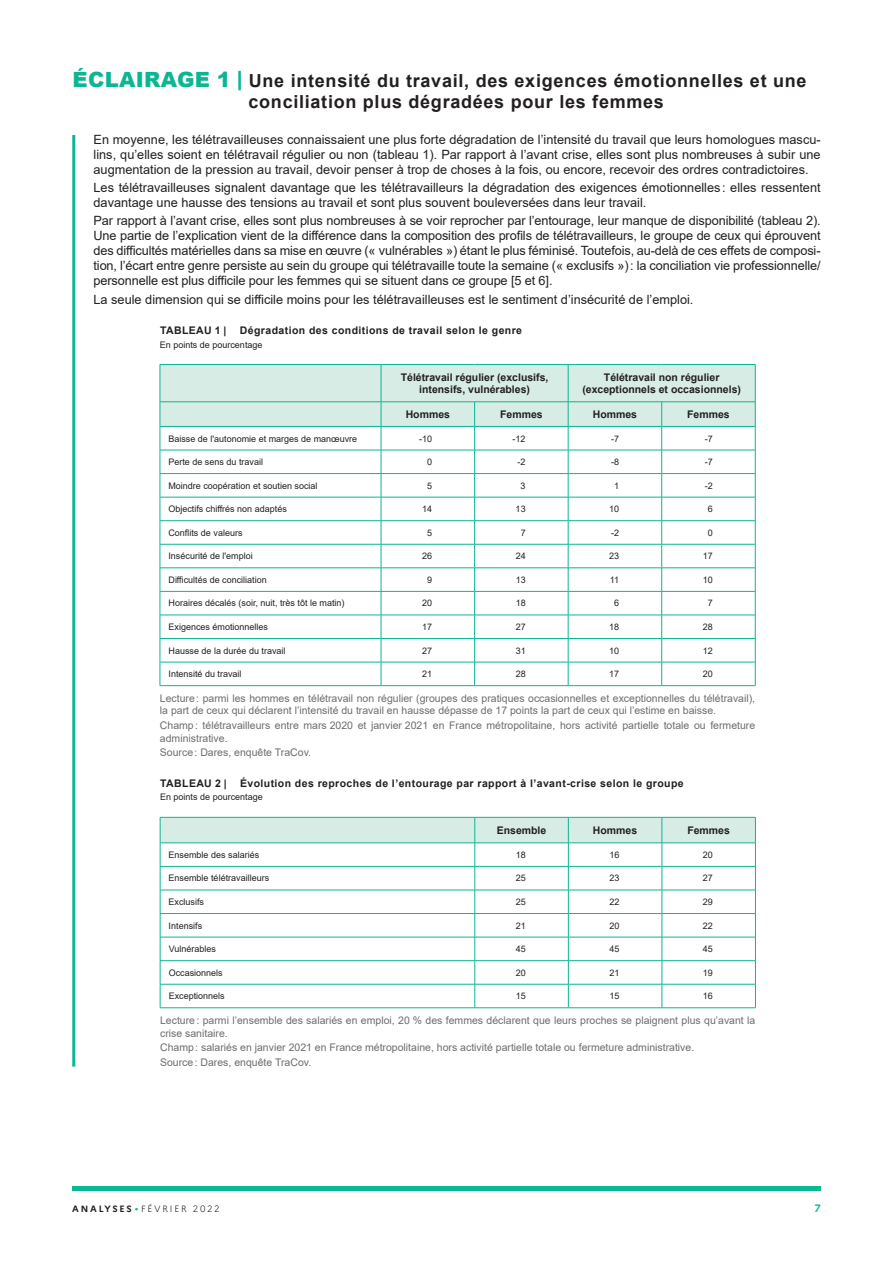
<style>
.page{position:relative;width:893px;height:1263px;background:#fff}
.page>*{position:absolute;margin:0;border:0;box-sizing:border-box;transform-origin:0 0}
.t1{font:700 18px/21px "Arial";letter-spacing:.04em;color:#231f20}
.t2{font:12.75px/15px "Arial";color:#231f20;text-align:justify}
.t3{font:10.5px/12.6px "Arial";color:#6c6d70}
.t4{font:700 10.5px/12.6px "Arial";color:#231f20;text-align:center}
.t5{font:700 10.5px "Arial";letter-spacing:.04em;color:#231f20}
.t6{font:700 10.5px "Arial";letter-spacing:.035em;color:#231f20}
.t7{font:700 10.5px "Marianne";color:#0cb693}
.t8{font:9px "Arial";color:#231f20}
.t9{font:300 9px "Marianne";letter-spacing:.2em;color:#231f20}
.s1{font-weight:900;font-size:21px;color:#0cb693}
.s2{font-weight:700}
.s3{font-family:"Manrope";font-weight:700;color:#0cb693}
</style>
<div class="page">
<div style="left:72px;top:1186px;width:749px;height:5px;background:#0cb693"></div>
<hr style="left:72px;top:135px;width:3px;height:932px;background:#0cb693">
<svg style="left:160px;top:817px;width:596px;height:190px"></svg>
<hr style="left:160px;top:1007px;width:315px;height:1px;background:#0cb693">
<hr style="left:475px;top:1007px;width:93px;height:1px;background:#0cb693">
<hr style="left:568px;top:1007px;width:94px;height:1px;background:#0cb693">
<hr style="left:662px;top:1007px;width:94px;height:1px;background:#0cb693">
<svg style="left:160px;top:364px;width:596px;height:321px"></svg>
<hr style="left:160px;top:685px;width:221px;height:1px;background:#0cb693">
<hr style="left:381px;top:685px;width:94px;height:1px;background:#0cb693">
<hr style="left:475px;top:685px;width:93px;height:1px;background:#0cb693">
<hr style="left:568px;top:685px;width:94px;height:1px;background:#0cb693">
<hr style="left:662px;top:685px;width:93px;height:1px;background:#0cb693">
<h1 class="t1" style="left:248px;top:71px;width:560px;text-indent:-176px"><span class="s1">ÉCLAIRAGE 1 |</span> Une intensité du travail, des exigences émotionnelles et une conciliation plus dégradées pour les femmes</h1>
<p class="t2" style="left:94px;top:132px;width:729px">En moyenne, les télétravailleuses connaissaient une plus forte dégradation de l’intensité du travail que leurs homologues mascu&shy;lins, qu’elles soient en télétravail régulier ou non (tableau 1). Par rapport à l’avant crise, elles sont plus nombreuses à subir une augmentation de la pression au travail, devoir penser à trop de choses à la fois, ou encore, recevoir des ordres contradictoires.</p>
<p class="t2" style="left:94px;top:180px;width:729px">Les télétravailleuses signalent davantage que les télétravailleurs la dégradation des exigences émotionnelles : elles ressentent davantage une hausse des tensions au travail et sont plus souvent bouleversées dans leur travail.</p>
<p class="t2" style="left:94px;top:213px;width:729px">Par rapport à l’avant crise, elles sont plus nombreuses à se voir reprocher par l’entourage, leur manque de disponibilité (tableau 2).<br>Une partie de l’explication vient de la différence dans la composition des profils de télétravailleurs, le groupe de ceux qui éprouvent des difficultés matérielles dans sa mise en œuvre (« vulnérables ») étant le plus féminisé. Toutefois, au-delà de ces effets de composi&shy;tion, l’écart entre genre persiste au sein du groupe qui télétravaille toute la semaine (« exclusifs »): la conciliation vie professionnelle/ personnelle est plus difficile pour les femmes qui se situent dans ce groupe [5 et 6].</p>
<p class="t2" style="left:94px;top:292px;width:601px">La seule dimension qui se difficile moins pour les télétravailleuses est le sentiment d’insécurité de l’emploi.</p>
<p class="t6" style="left:160px;top:323px;width:68px">TABLEAU 1 |</p>
<p class="t5" style="left:240px;top:323px;width:284px">Dégradation des conditions de travail selon le genre</p>
<p class="t8" style="left:160px;top:338px;width:104px">En points de pourcentage</p>
<p class="t4" style="left:401px;top:371px;width:149px">Télétravail régulier (exclusifs, intensifs, vulnérables)</p>
<p class="t4" style="left:582px;top:371px;width:160px">Télétravail non régulier (exceptionnels et occasionnels)</p>
<p class="t4" style="left:406px;top:408px;width:46px">Hommes</p>
<p class="t4" style="left:500px;top:408px;width:44px">Femmes</p>
<p class="t4" style="left:593px;top:408px;width:46px">Hommes</p>
<p class="t4" style="left:687px;top:408px;width:44px">Femmes</p>
<p class="t8" style="left:168px;top:432px;width:190px">Baisse de l'autonomie et marges de manœuvre</p>
<p class="t8" style="left:419px;top:432px;width:15px">-10</p>
<p class="t8" style="left:513px;top:432px;width:15px">-12</p>
<p class="t8" style="left:611px;top:432px;width:10px">-7</p>
<p class="t8" style="left:705px;top:432px;width:10px">-7</p>
<p class="t8" style="left:168px;top:456px;width:96px">Perte de sens du travail</p>
<p class="t8" style="left:427px;top:456px;width:7px">0</p>
<p class="t8" style="left:518px;top:456px;width:10px">-2</p>
<p class="t8" style="left:611px;top:456px;width:10px">-8</p>
<p class="t8" style="left:705px;top:456px;width:10px">-7</p>
<p class="t8" style="left:168px;top:479px;width:151px">Moindre coopération et soutien social</p>
<p class="t8" style="left:427px;top:479px;width:7px">5</p>
<p class="t8" style="left:521px;top:479px;width:7px">3</p>
<p class="t8" style="left:614px;top:479px;width:7px">1</p>
<p class="t8" style="left:705px;top:479px;width:10px">-2</p>
<p class="t8" style="left:168px;top:503px;width:120px">Objectifs chiffrés non adaptés</p>
<p class="t8" style="left:422px;top:503px;width:12px">14</p>
<p class="t8" style="left:516px;top:503px;width:12px">13</p>
<p class="t8" style="left:609px;top:503px;width:12px">10</p>
<p class="t8" style="left:708px;top:503px;width:7px">6</p>
<p class="t8" style="left:168px;top:526px;width:76px">Conflits de valeurs</p>
<p class="t8" style="left:427px;top:526px;width:7px">5</p>
<p class="t8" style="left:521px;top:526px;width:7px">7</p>
<p class="t8" style="left:611px;top:526px;width:10px">-2</p>
<p class="t8" style="left:708px;top:526px;width:7px">0</p>
<p class="t8" style="left:168px;top:550px;width:86px">Insécurité de l'emploi</p>
<p class="t8" style="left:422px;top:550px;width:12px">26</p>
<p class="t8" style="left:516px;top:550px;width:12px">24</p>
<p class="t8" style="left:609px;top:550px;width:12px">23</p>
<p class="t8" style="left:703px;top:550px;width:12px">17</p>
<p class="t8" style="left:168px;top:573px;width:100px">Difficultés de conciliation</p>
<p class="t8" style="left:427px;top:573px;width:7px">9</p>
<p class="t8" style="left:516px;top:573px;width:12px">13</p>
<p class="t8" style="left:610px;top:573px;width:11px">11</p>
<p class="t8" style="left:703px;top:573px;width:12px">10</p>
<p class="t8" style="left:168px;top:597px;width:178px">Horaires décalés (soir, nuit, très tôt le matin)</p>
<p class="t8" style="left:422px;top:597px;width:12px">20</p>
<p class="t8" style="left:516px;top:597px;width:12px">18</p>
<p class="t8" style="left:614px;top:597px;width:7px">6</p>
<p class="t8" style="left:708px;top:597px;width:7px">7</p>
<p class="t8" style="left:168px;top:621px;width:101px">Exigences émotionnelles</p>
<p class="t8" style="left:422px;top:621px;width:12px">17</p>
<p class="t8" style="left:516px;top:621px;width:12px">27</p>
<p class="t8" style="left:609px;top:621px;width:12px">18</p>
<p class="t8" style="left:703px;top:621px;width:12px">28</p>
<p class="t8" style="left:169px;top:644px;width:119px">Hausse de la durée du travail</p>
<p class="t8" style="left:422px;top:644px;width:12px">27</p>
<p class="t8" style="left:516px;top:644px;width:12px">31</p>
<p class="t8" style="left:609px;top:644px;width:12px">10</p>
<p class="t8" style="left:703px;top:644px;width:12px">12</p>
<p class="t8" style="left:169px;top:668px;width:75px">Intensité du travail</p>
<p class="t8" style="left:422px;top:668px;width:12px">21</p>
<p class="t8" style="left:516px;top:668px;width:12px">28</p>
<p class="t8" style="left:609px;top:668px;width:12px">17</p>
<p class="t8" style="left:703px;top:668px;width:12px">20</p>
<p class="t3" style="left:160px;top:692px;width:597px">Lecture: parmi les hommes en télétravail non régulier (groupes des pratiques occasionnelles et exceptionnelles du télétravail), la part de ceux qui déclarent l’intensité du travail en hausse dépasse de 17 points la part de ceux qui l’estime en baisse.</p>
<p class="t3" style="left:160px;top:719px;width:597px">Champ: télétravailleurs entre mars 2020 et janvier 2021 en France métropolitaine, hors activité partielle totale ou fermeture administrative.</p>
<p class="t3" style="left:160px;top:746px;width:153px">Source: Dares, enquête TraCov.</p>
<p class="t6" style="left:160px;top:776px;width:68px">TABLEAU 2 |</p>
<p class="t5" style="left:240px;top:776px;width:445px">Évolution des reproches de l’entourage par rapport à l’avant-crise selon le groupe</p>
<p class="t8" style="left:160px;top:791px;width:104px">En points de pourcentage</p>
<p class="t4" style="left:497px;top:824px;width:51px">Ensemble</p>
<p class="t4" style="left:593px;top:824px;width:46px">Hommes</p>
<p class="t4" style="left:687px;top:824px;width:44px">Femmes</p>
<p class="t8" style="left:169px;top:848px;width:92px">Ensemble des salariés</p>
<p class="t8" style="left:516px;top:848px;width:12px">18</p>
<p class="t8" style="left:609px;top:848px;width:12px">16</p>
<p class="t8" style="left:703px;top:848px;width:12px">20</p>
<p class="t8" style="left:169px;top:872px;width:102px">Ensemble télétravailleurs</p>
<p class="t8" style="left:516px;top:872px;width:12px">25</p>
<p class="t8" style="left:609px;top:872px;width:12px">23</p>
<p class="t8" style="left:703px;top:872px;width:12px">27</p>
<p class="t8" style="left:169px;top:896px;width:37px">Exclusifs</p>
<p class="t8" style="left:516px;top:896px;width:12px">25</p>
<p class="t8" style="left:609px;top:896px;width:12px">22</p>
<p class="t8" style="left:703px;top:896px;width:12px">29</p>
<p class="t8" style="left:169px;top:919px;width:35px">Intensifs</p>
<p class="t8" style="left:516px;top:919px;width:12px">21</p>
<p class="t8" style="left:609px;top:919px;width:12px">20</p>
<p class="t8" style="left:703px;top:919px;width:12px">22</p>
<p class="t8" style="left:169px;top:943px;width:49px">Vulnérables</p>
<p class="t8" style="left:516px;top:943px;width:12px">45</p>
<p class="t8" style="left:609px;top:943px;width:12px">45</p>
<p class="t8" style="left:703px;top:943px;width:12px">45</p>
<p class="t8" style="left:169px;top:966px;width:56px">Occasionnels</p>
<p class="t8" style="left:516px;top:966px;width:12px">20</p>
<p class="t8" style="left:609px;top:966px;width:12px">21</p>
<p class="t8" style="left:703px;top:966px;width:12px">19</p>
<p class="t8" style="left:169px;top:990px;width:58px">Exceptionnels</p>
<p class="t8" style="left:516px;top:990px;width:12px">15</p>
<p class="t8" style="left:609px;top:990px;width:12px">15</p>
<p class="t8" style="left:703px;top:990px;width:12px">16</p>
<p class="t3" style="left:160px;top:1014px;width:597px">Lecture: parmi l’ensemble des salariés en emploi, 20 % des femmes déclarent que leurs proches se plaignent plus qu’avant la crise sanitaire.</p>
<p class="t3" style="left:160px;top:1040px;width:536px;line-height:14.7px">Champ: salariés en janvier 2021 en France métropolitaine, hors activité partielle totale ou fermeture administrative.<br>Source: Dares, enquête TraCov.</p>
<p class="t9" style="left:72px;top:1202px;width:149px"><span class="s2">ANALYSES</span><span class="s3">•</span>FÉVRIER 2022</p>
<p class="t7" style="left:814px;top:1200px;width:8px">7</p>
</div>
